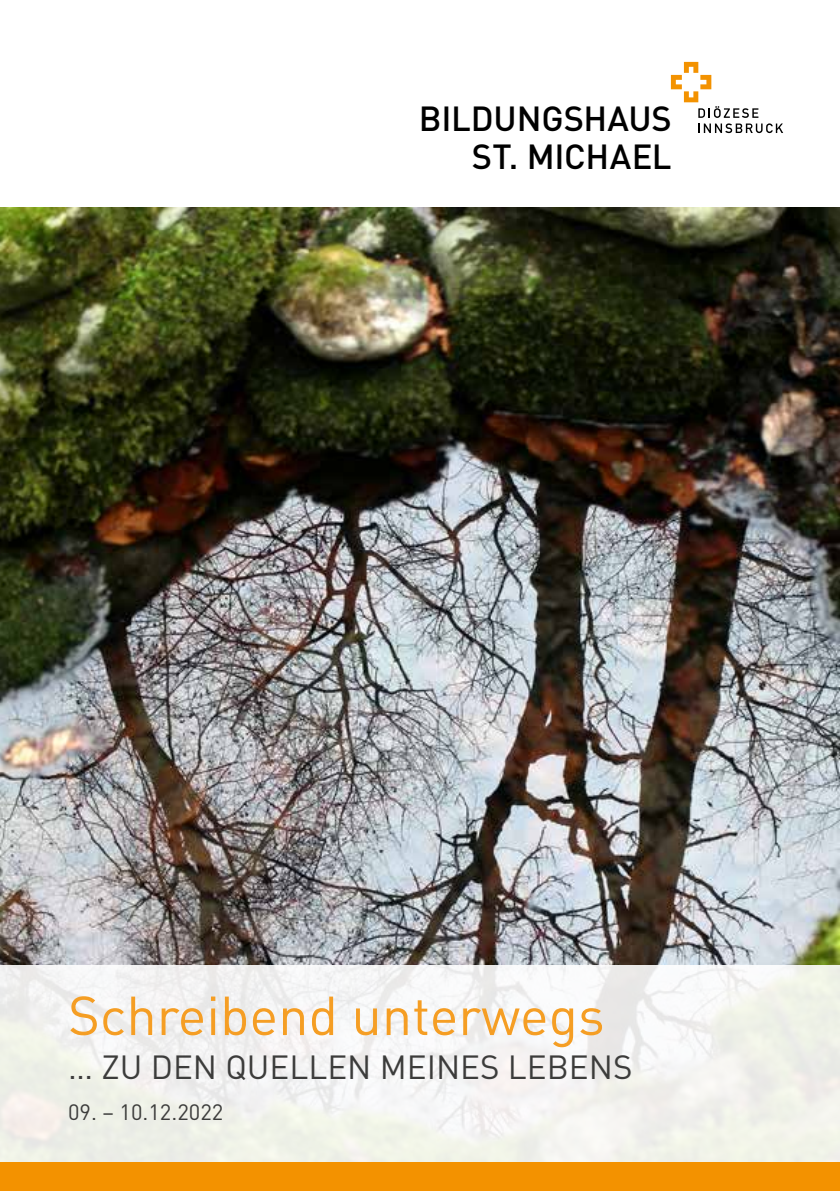
<style>
.page{position:relative;width:840px;height:1191px;background:#fff}
.page>*{position:absolute;margin:0;border:0;box-sizing:border-box;transform-origin:0 0}
.t1{font:54px "DIN";color:#f59e24}
.t2{font:500 34.4px/38.4px "DIN Pro";letter-spacing:-.005em;color:#000;text-align:right}
.t3{font:33px "DIN";color:#3c3c3b}
.t4{font:22px "DIN";color:#3c3c3b}
</style>
<div class="page">
<img style="left:0;top:208px;width:839px;height:757px">
<div style="left:0;top:965px;width:839px;height:207px;background:linear-gradient(to right,#f1f1ef,#f3f4f0)"></div>
<svg style="left:670px;top:62px;width:112px;height:71px"></svg>
<div style="left:0;top:1162px;width:839px;height:29px;background:#f39200"></div>
<p class="t2" style="left:419px;top:98px;width:254px">BILDUNGSHAUS<br>ST. MICHAEL</p>
<h1 class="t1" style="left:68px;top:981px;width:538px">Schreibend unterwegs</h1>
<p class="t3" style="left:68px;top:1046px;width:565px">… ZU DEN QUELLEN MEINES LEBENS</p>
<p class="t4" style="left:68px;top:1098px;width:157px">09. – 10.12.2022</p>
</div>
